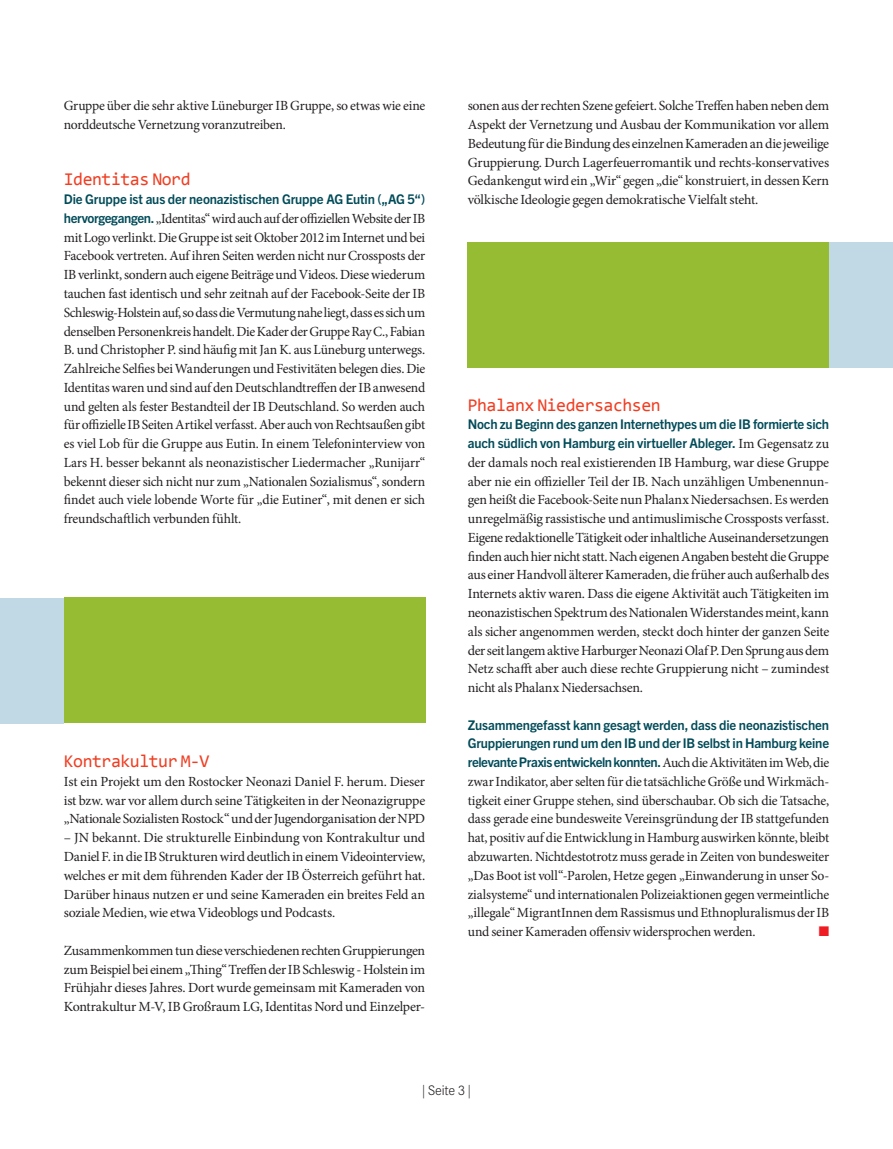
<style>
.page{position:relative;width:893px;height:1149px;background:#fff}
.page>*{position:absolute;margin:0;border:0;box-sizing:border-box;transform-origin:0 0}
.t1{font:18px "Consolas";letter-spacing:-.025em;color:#ef3e22}
.t2{font:13.95px/18.8px "Minion Pro";letter-spacing:-.02em;color:#231f20;text-align:justify}
.t3{font:13.95px "Zapf Dingbats ITC";color:#ee1d23}
.t4{font:300 13.5px "Corporate SBQ";letter-spacing:-.02em;color:#231f20}
.t5{font:700 13.35px/18.8px "Trade Gothic Next LT Pro";letter-spacing:-.015em;color:#004b59}
.s1{font-family:"Trade Gothic Next LT Pro";font-weight:700;font-size:13.35px;color:#004b59}
.s2{font-family:"Minion Pro";font-weight:400;font-size:13.95px;color:#231f20}
</style>
<div class="page">
<div style="left:64px;top:597px;width:361px;height:125px;background:#96bc33"></div>
<div style="left:468px;top:242px;width:361px;height:125px;background:#96bc33"></div>
<div style="left:0;top:597px;width:64px;height:126px;background:#c1d9e5"></div>
<div style="left:829px;top:242px;width:64px;height:126px;background:#c1d9e5"></div>
<p class="t2" style="left:64px;top:96px;width:363px">Gruppe über die sehr aktive Lüneburger IB Gruppe, so etwas wie eine norddeutsche Vernetzung voranzutreiben.</p>
<p class="t1" style="left:64px;top:168px;width:128px">Identitas Nord</p>
<p class="t5" style="left:64px;top:189px;width:363px">Die Gruppe ist aus der neonazistischen Gruppe AG Eutin („AG 5“)</p>
<p class="t2" style="left:64px;top:209px;width:363px"><span class="s1">hervorgegangen.</span> „Identitas“ wird auch auf der offiziellen Website der IB mit Logo verlinkt. Die Gruppe ist seit Oktober 2012 im Internet und bei Facebook vertreten. Auf ihren Seiten werden nicht nur Crossposts der IB verlinkt, sondern auch eigene Beiträge und Videos. Diese wiederum tauchen fast identisch und sehr zeitnah auf der Facebook-Seite der IB Schleswig-Holstein auf, so dass die Vermutung nahe liegt, dass es sich um denselben Personenkreis handelt. Die Kader der Gruppe Ray C., Fabian B. und Christopher P. sind häufig mit Jan K. aus Lüneburg unterwegs.<br>Zahlreiche Selfies bei Wanderungen und Festivitäten belegen dies. Die Identitas waren und sind auf den Deutschlandtreffen der IB anwesend und gelten als fester Bestandteil der IB Deutschland. So werden auch für offizielle IB Seiten Artikel verfasst. Aber auch von Rechtsaußen gibt es viel Lob für die Gruppe aus Eutin. In einem Telefoninterview von Lars H. besser bekannt als neonazistischer Liedermacher „Runijarr“ bekennt dieser sich nicht nur zum „Nationalen Sozialismus“, sondern findet auch viele lobende Worte für „die Eutiner“, mit denen er sich freundschaftlich verbunden fühlt.</p>
<p class="t1" style="left:64px;top:749px;width:147px">Kontrakultur M-V</p>
<p class="t2" style="left:64px;top:771px;width:363px">Ist ein Projekt um den Rostocker Neonazi Daniel F. herum. Dieser ist bzw. war vor allem durch seine Tätigkeiten in der Neonazigruppe „Nationale Sozialisten Rostock“ und der Jugendorganisation der NPD</p>
<p class="t2" style="left:64px;top:828px;width:363px">– JN bekannt. Die strukturelle Einbindung von Kontrakultur und Daniel F. in die IB Strukturen wird deutlich in einem Videointerview, welches er mit dem führenden Kader der IB Österreich geführt hat.<br>Darüber hinaus nutzen er und seine Kameraden ein breites Feld an soziale Medien, wie etwa Videoblogs und Podcasts.</p>
<p class="t2" style="left:64px;top:940px;width:363px">Zusammenkommen tun diese verschiedenen rechten Gruppierungen zum Beispiel bei einem „Thing“ Treffen der IB Schleswig - Holstein im Frühjahr dieses Jahres. Dort wurde gemeinsam mit Kameraden von Kontrakultur M-V, IB Großraum LG, Identitas Nord und Einzelper-</p>
<p class="t2" style="left:468px;top:96px;width:363px">sonen aus der rechten Szene gefeiert. Solche Treffen haben neben dem Aspekt der Vernetzung und Ausbau der Kommunikation vor allem Bedeutung für die Bindung des einzelnen Kameraden an die jeweilige Gruppierung. Durch Lagerfeuerromantik und rechts-konservatives Gedankengut wird ein „Wir“ gegen „die“ konstruiert, in dessen Kern völkische Ideologie gegen demokratische Vielfalt steht.</p>
<p class="t1" style="left:468px;top:393px;width:194px">Phalanx Niedersachsen</p>
<p class="t5" style="left:468px;top:414px;width:363px">Noch zu Beginn des ganzen Internethypes um die IB formierte sich auch südlich von Hamburg ein virtueller Ableger. <span class="s2">Im Gegensatz zu</span></p>
<p class="t2" style="left:468px;top:453px;width:363px">der damals noch real existierenden IB Hamburg, war diese Gruppe aber nie ein offizieller Teil der IB. Nach unzähligen Umbenennun&shy;gen heißt die Facebook-Seite nun Phalanx Niedersachsen. Es werden unregelmäßig rassistische und antimuslimische Crossposts verfasst.<br>Eigene redaktionelle Tätigkeit oder inhaltliche Auseinandersetzungen finden auch hier nicht statt. Nach eigenen Angaben besteht die Gruppe aus einer Handvoll älterer Kameraden, die früher auch außerhalb des Internets aktiv waren. Dass die eigene Aktivität auch Tätigkeiten im neonazistischen Spektrum des Nationalen Widerstandes meint, kann als sicher angenommen werden, steckt doch hinter der ganzen Seite der seit langem aktive Harburger Neonazi Olaf P. Den Sprung aus dem Netz schafft aber auch diese rechte Gruppierung nicht – zumindest nicht als Phalanx Niedersachsen.</p>
<p class="t5" style="left:468px;top:714px;width:363px;text-align:justify">Zusammengefasst kann gesagt werden, dass die neonazistischen Gruppierungen rund um den IB und der IB selbst in Hamburg keine relevante Praxis entwickeln konnten. <span class="s2">Auch die Aktivitäten im Web, die</span></p>
<p class="t2" style="left:468px;top:771px;width:363px">zwar Indikator, aber selten für die tatsächliche Größe und Wirkmäch&shy;tigkeit einer Gruppe stehen, sind überschaubar. Ob sich die Tatsache, dass gerade eine bundesweite Vereinsgründung der IB stattgefunden hat, positiv auf die Entwicklung in Hamburg auswirken könnte, bleibt abzuwarten. Nichtdestotrotz muss gerade in Zeiten von bundesweiter „Das Boot ist voll“-Parolen, Hetze gegen „Einwanderung in unser So&shy;zialsysteme“ und internationalen Polizeiaktionen gegen vermeintliche „illegale“ MigrantInnen dem Rassismus und Ethnopluralismus der IB und seiner Kameraden offensiv widersprochen werden.</p>
<p class="t3" style="left:819px;top:924px;width:12px">■</p>
<p class="t4" style="left:422px;top:1082px;width:50px">| Seite 3 |</p>
</div>
